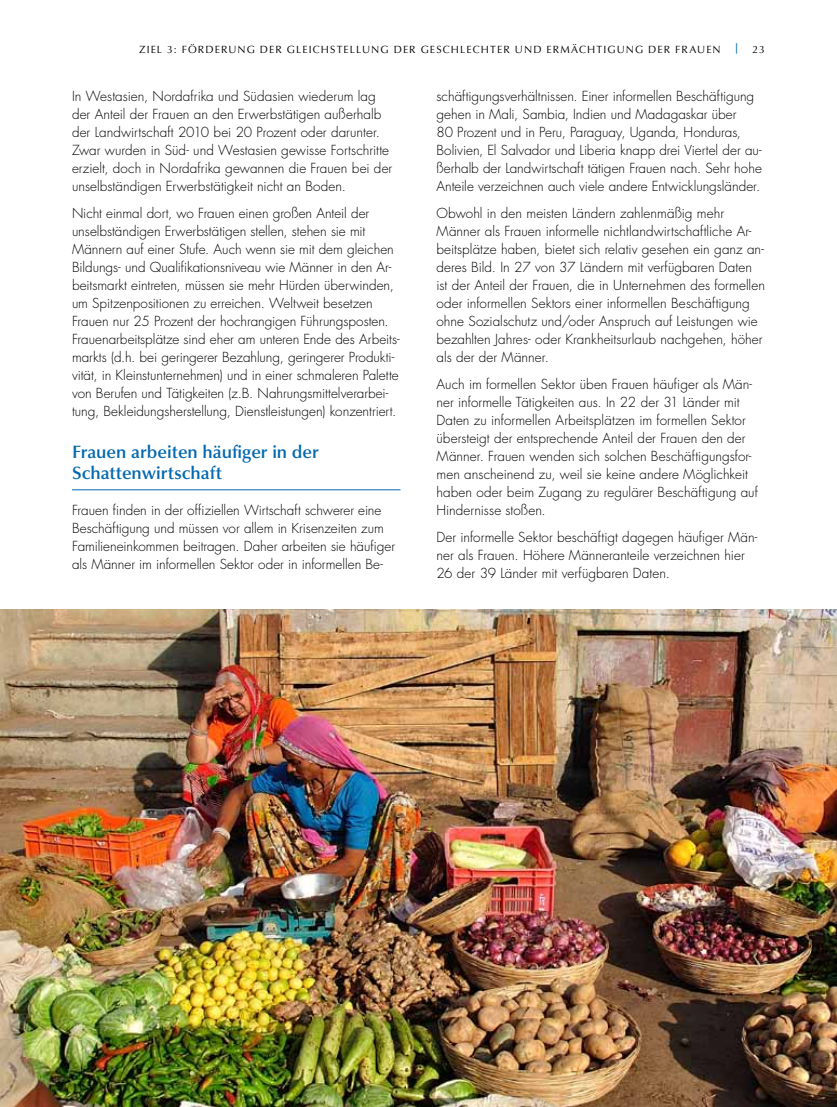
<style>
.page{position:relative;width:837px;height:1107px;background:#fff}
.page>*{position:absolute;margin:0;border:0;box-sizing:border-box;transform-origin:0 0}
.t1{font:600 18px/21px "Optima LT Std";color:#0368b1}
.t2{font:300 13.5px/18px "Futura Std";color:#000}
.t3{font:10.5px "Optima LT Std";letter-spacing:.105em;color:#000}
.s1{font-weight:700;color:#0368b1}
</style>
<div class="page">
<hr style="left:72px;top:490px;width:328px;height:1px;background:#0368b1">
<img style="left:0;top:609px;width:837px;height:498px">
<p class="t3" style="left:139px;top:43px;width:627px">ZIEL 3: FÖRDERUNG DER GLEICHSTELLUNG DER GESCHLECHTER UND ERMÄCHTIGUNG DER FRAUEN <span class="s1">|</span> 23</p>
<p class="t2" style="left:72px;top:88px;width:322px">In Westasien, Nordafrika und Südasien wiederum lag der Anteil der Frauen an den Erwerbstätigen außerhalb der Landwirtschaft 2010 bei 20 Prozent oder darunter.<br>Zwar wurden in Süd- und Westasien gewisse Fortschritte erzielt, doch in Nordafrika gewannen die Frauen bei der unselbständigen Erwerbstätigkeit nicht an Boden.</p>
<p class="t2" style="left:72px;top:205px;width:329px">Nicht einmal dort, wo Frauen einen großen Anteil der unselbständigen Erwerbstätigen stellen, stehen sie mit Männern auf einer Stufe. Auch wenn sie mit dem gleichen Bildungs- und Qualifikationsniveau wie Männer in den Ar&shy;beitsmarkt eintreten, müssen sie mehr Hürden überwinden, um Spitzenpositionen zu erreichen. Weltweit besetzen Frauen nur 25 Prozent der hochrangigen Führungsposten.<br>Frauenarbeitsplätze sind eher am unteren Ende des Arbeits&shy;markts (d.h. bei geringerer Bezahlung, geringerer Produkti&shy;vität, in Kleinstunternehmen) und in einer schmaleren Palette von Berufen und Tätigkeiten (z.B. Nahrungsmittelverarbei&shy;tung, Bekleidungsherstellung, Dienstleistungen) konzentriert.</p>
<h1 class="t1" style="left:72px;top:442px;width:248px">Frauen arbeiten häufiger in der<br>Schattenwirtschaft</h1>
<p class="t2" style="left:72px;top:502px;width:325px">Frauen finden in der offiziellen Wirtschaft schwerer eine Beschäftigung und müssen vor allem in Krisenzeiten zum Familieneinkommen beitragen. Daher arbeiten sie häufiger als Männer im informellen Sektor oder in informellen Be-</p>
<p class="t2" style="left:436px;top:88px;width:327px">schäftigungsverhältnissen. Einer informellen Beschäftigung gehen in Mali, Sambia, Indien und Madagaskar über<br>80 Prozent und in Peru, Paraguay, Uganda, Honduras, Bolivien, El Salvador und Liberia knapp drei Viertel der au&shy;ßerhalb der Landwirtschaft tätigen Frauen nach. Sehr hohe Anteile verzeichnen auch viele andere Entwicklungsländer.</p>
<p class="t2" style="left:436px;top:205px;width:330px">Obwohl in den meisten Ländern zahlenmäßig mehr Männer als Frauen informelle nichtlandwirtschaftliche Ar&shy;beitsplätze haben, bietet sich relativ gesehen ein ganz an&shy;deres Bild. In 27 von 37 Ländern mit verfügbaren Daten ist der Anteil der Frauen, die in Unternehmen des formellen oder informellen Sektors einer informellen Beschäftigung ohne Sozialschutz und/oder Anspruch auf Leistungen wie bezahlten Jahres- oder Krankheitsurlaub nachgehen, höher als der der Männer.</p>
<p class="t2" style="left:436px;top:376px;width:323px">Auch im formellen Sektor üben Frauen häufiger als Män&shy;ner informelle Tätigkeiten aus. In 22 der 31 Länder mit Daten zu informellen Arbeitsplätzen im formellen Sektor übersteigt der entsprechende Anteil der Frauen den der Männer. Frauen wenden sich solchen Beschäftigungsfor&shy;men anscheinend zu, weil sie keine andere Möglichkeit haben oder beim Zugang zu regulärer Beschäftigung auf Hindernisse stoßen.</p>
<p class="t2" style="left:436px;top:529px;width:323px">Der informelle Sektor beschäftigt dagegen häufiger Män&shy;ner als Frauen. Höhere Männeranteile verzeichnen hier<br>26 der 39 Länder mit verfügbaren Daten.</p>
</div>
